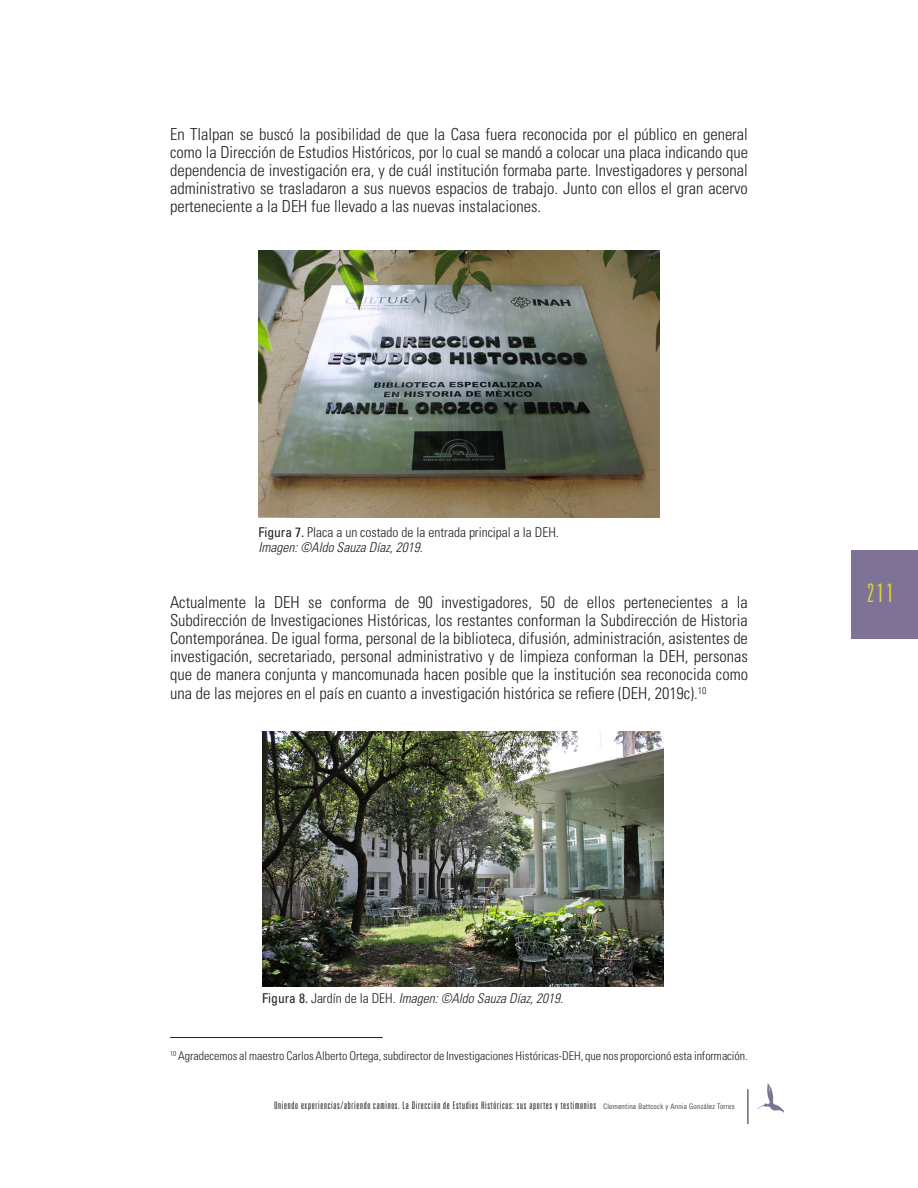
<style>
.page{position:relative;width:918px;height:1188px;background:#fff}
.page>*{position:absolute;margin:0;border:0;box-sizing:border-box;transform-origin:0 0}
.t1{font:300 ultra-condensed 25.5px "Univers LT Std";color:#d9d32c}
.t2{font:300 condensed 16.5px/18px "Univers LT Std";color:#231f20;text-align:justify}
.t3{font:italic 300 condensed 13.5px "Univers LT Std";color:#231f20}
.t4{font:300 condensed 13.5px "Univers LT Std";color:#231f20}
.t5{font:300 condensed 12px "Univers LT Std";color:#231f20}
.t6{font:300 ultra-condensed 10.5px "Univers LT Std";letter-spacing:.07em;color:#231f20}
.s1{font-weight:400}
.s2{font-weight:400;font-style:normal}
.s3{font-style:normal}
.s4{font-stretch:condensed;font-size:7.5px}
</style>
<div class="page">
<hr style="left:748px;top:1089px;width:1px;height:35px;background:#231f20">
<div style="left:851px;top:550px;width:67px;height:88px;background:#7f7297"></div>
<svg style="left:757px;top:1083px;width:27px;height:30px"></svg>
<hr style="left:170px;top:1037px;width:213px;height:1px;background:#231f20">
<img style="left:258px;top:250px;width:402px;height:268px">
<img style="left:262px;top:732px;width:401px;height:255px">
<p class="t2" style="left:170px;top:125px;width:579px">En Tlalpan se buscó la posibilidad de que la Casa fuera reconocida por el público en general como la Dirección de Estudios Históricos, por lo cual se mandó a colocar una placa indicando que dependencia de investigación era, y de cuál institución formaba parte. Investigadores y personal administrativo se trasladaron a sus nuevos espacios de trabajo. Junto con ellos el gran acervo perteneciente a la DEH fue llevado a las nuevas instalaciones.</p>
<p class="t4" style="left:258px;top:524px;width:302px"><span class="s1">Figura 7.</span> Placa a un costado de la entrada principal a la DEH.</p>
<p class="t3" style="left:258px;top:539px;width:166px">Imagen: ©Aldo Sauza Díaz, 2019.</p>
<p class="t2" style="left:170px;top:593px;width:579px">Actualmente la DEH se conforma de 90 investigadores, 50 de ellos pertenecientes a la Subdirección de Investigaciones Históricas, los restantes conforman la Subdirección de Historia Contemporánea. De igual forma, personal de la biblioteca, difusión, administración, asistentes de investigación, secretariado, personal administrativo y de limpieza conforman la DEH, personas que de manera conjunta y mancomunada hacen posible que la institución sea reconocida como</p>
<p class="t2" style="left:170px;top:684px;width:538px">una de las mejores en el país en cuanto a investigación histórica se refiere (DEH, 2019c).<sup>10</sup></p>
<p class="t3" style="left:262px;top:990px;width:302px"><span class="s2">Figura 8.</span> <span class="s3">Jardín de la DEH.</span> Imagen: ©Aldo Sauza Díaz, 2019.</p>
<p class="t5" style="left:170px;top:1049px;width:579px"><sup>10</sup> Agradecemos al maestro Carlos Alberto Ortega, subdirector de Investigaciones Históricas-DEH, que nos proporcionó esta información.</p>
<p class="t6" style="left:274px;top:1100px;width:462px">Uniendo experiencias/abriendo caminos. La Dirección de Estudios Históricos: sus aportes y testimonios <span class="s4">Clementina Battcock y Annia González Torres</span></p>
<h1 class="t1" style="left:867px;top:579px;width:28px">211</h1>
</div>
